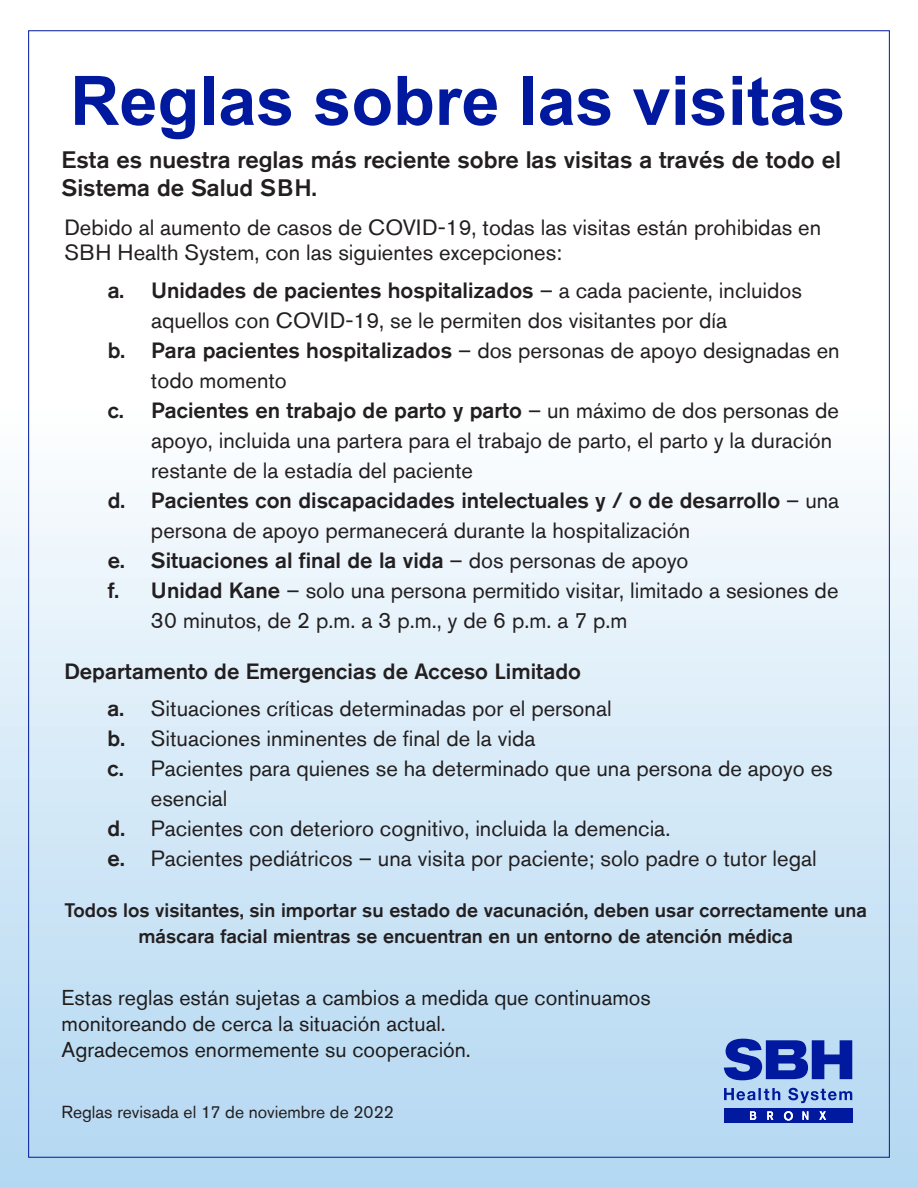
<style>
.page{position:relative;width:918px;height:1188px;background:#fff}
.page>*{position:absolute;margin:0;border:0;box-sizing:border-box;transform-origin:0 0}
.t1{font:700 68.4px "Arial";color:#00199f}
.t2{font:500 23.7px/28.5px "Akzidenz Grotesk Std";color:#231f20}
.t3{font:22.05px/25.5px "Akzidenz Grotesk Std";color:#231f20}
.t4{font:500 22.05px "Akzidenz Grotesk Std";color:#231f20}
.t5{font:21.45px/25.8px "Akzidenz Grotesk Std";color:#201d1e}
.t6{font:500 19.5px/25.5px "Akzidenz Grotesk Std";color:#231f20;text-align:center}
.t7{font:17.4px "Akzidenz Grotesk Std";color:#231f20}
.s1{font-weight:400}
.s2{font-weight:500}
</style>
<div class="page">
<div style="left:0;top:0;width:918px;height:1188px;background:linear-gradient(to bottom,#fff,#b8daf2)"></div>
<div style="left:724px;top:1109px;width:128px;height:14px;background:#00199f"></div>
<svg style="left:750px;top:1111px;width:6px;height:9px"></svg>
<svg style="left:767px;top:1111px;width:6px;height:9px"></svg>
<svg style="left:784px;top:1111px;width:9px;height:10px"></svg>
<svg style="left:802px;top:1111px;width:6px;height:9px"></svg>
<svg style="left:819px;top:1111px;width:7px;height:9px"></svg>
<svg style="left:724px;top:1039px;width:128px;height:41px;background:#405bbb"></svg>
<svg style="left:724px;top:1088px;width:128px;height:15px;background:#809ed8"></svg>
<h1 class="t1" style="left:70px;top:56px;width:777px">Reglas sobre las visitas</h1>
<p class="t2" style="left:62px;top:145px;width:781px">Esta es nuestra reglas más reciente sobre las visitas a través de todo el<br>Sistema de Salud SBH.</p>
<p class="t3" style="left:64px;top:214px;width:758px">Debido al aumento de casos de COVID-19, todas las visitas están prohibidas en<br>SBH Health System, con las siguientes excepciones:</p>
<p class="t4" style="left:108px;top:277px;width:696px">a. Unidades de pacientes hospitalizados <span class="s1">– a cada paciente, incluidos</span></p>
<p class="t3" style="left:151px;top:307px;width:578px">aquellos con COVID-19, se le permiten dos visitantes por día</p>
<p class="t3" style="left:108px;top:337px;width:734px"><span class="s2">b. Para pacientes hospitalizados</span> – dos personas de apoyo designadas en</p>
<p class="t3" style="left:151px;top:367px;width:137px">todo momento</p>
<p class="t4" style="left:108px;top:397px;width:733px">c. Pacientes en trabajo de parto y parto <span class="s1">– un máximo de dos personas de</span></p>
<p class="t3" style="left:151px;top:427px;width:683px">apoyo, incluida una partera para el trabajo de parto, el parto y la duración</p>
<p class="t3" style="left:151px;top:457px;width:324px">restante de la estadía del paciente</p>
<p class="t4" style="left:108px;top:487px;width:733px">d. Pacientes con discapacidades intelectuales y / o de desarrollo <span class="s1">– una</span></p>
<p class="t3" style="left:151px;top:517px;width:541px">persona de apoyo permanecerá durante la hospitalización</p>
<p class="t4" style="left:108px;top:547px;width:582px">e. Situaciones al final de la vida <span class="s1">– dos personas de apoyo</span></p>
<p class="t3" style="left:108px;top:577px;width:732px"><span class="s2">f. Unidad Kane</span> – solo una persona permitido visitar, limitado a sesiones de</p>
<p class="t3" style="left:151px;top:607px;width:478px">30 minutos, de 2 p.m. a 3 p.m., y de 6 p.m. a 7 p.m</p>
<p class="t3" style="left:108px;top:652px;width:506px;line-height:37.5px;text-indent:-43px"><span class="s2">Departamento de Emergencias de Acceso Limitado<br>a.</span> Situaciones críticas determinadas por el personal</p>
<p class="t3" style="left:108px;top:726px;width:429px"><span class="s2">b.</span> Situaciones inminentes de final de la vida</p>
<p class="t3" style="left:108px;top:756px;width:727px"><span class="s2">c.</span> Pacientes para quienes se ha determinado que una persona de apoyo es</p>
<p class="t3" style="left:151px;top:786px;width:78px">esencial</p>
<p class="t3" style="left:108px;top:816px;width:564px"><span class="s2">d.</span> Pacientes con deterioro cognitivo, incluida la demencia.</p>
<p class="t3" style="left:108px;top:846px;width:711px"><span class="s2">e.</span> Pacientes pediátricos – una visita por paciente; solo padre o tutor legal</p>
<p class="t6" style="left:64px;top:897px;width:804px">Todos los visitantes, sin importar su estado de vacunación, deben usar correctamente una máscara facial mientras se encuentran en un entorno de atención médica</p>
<p class="t5" style="left:62px;top:985px;width:591px">Estas reglas están sujetas a cambios a medida que continuamos monitoreando de cerca la situación actual.<br>Agradecemos enormemente su cooperación.</p>
<p class="t7" style="left:62px;top:1102px;width:334px">Reglas revisada el 17 de noviembre de 2022</p>
</div>
